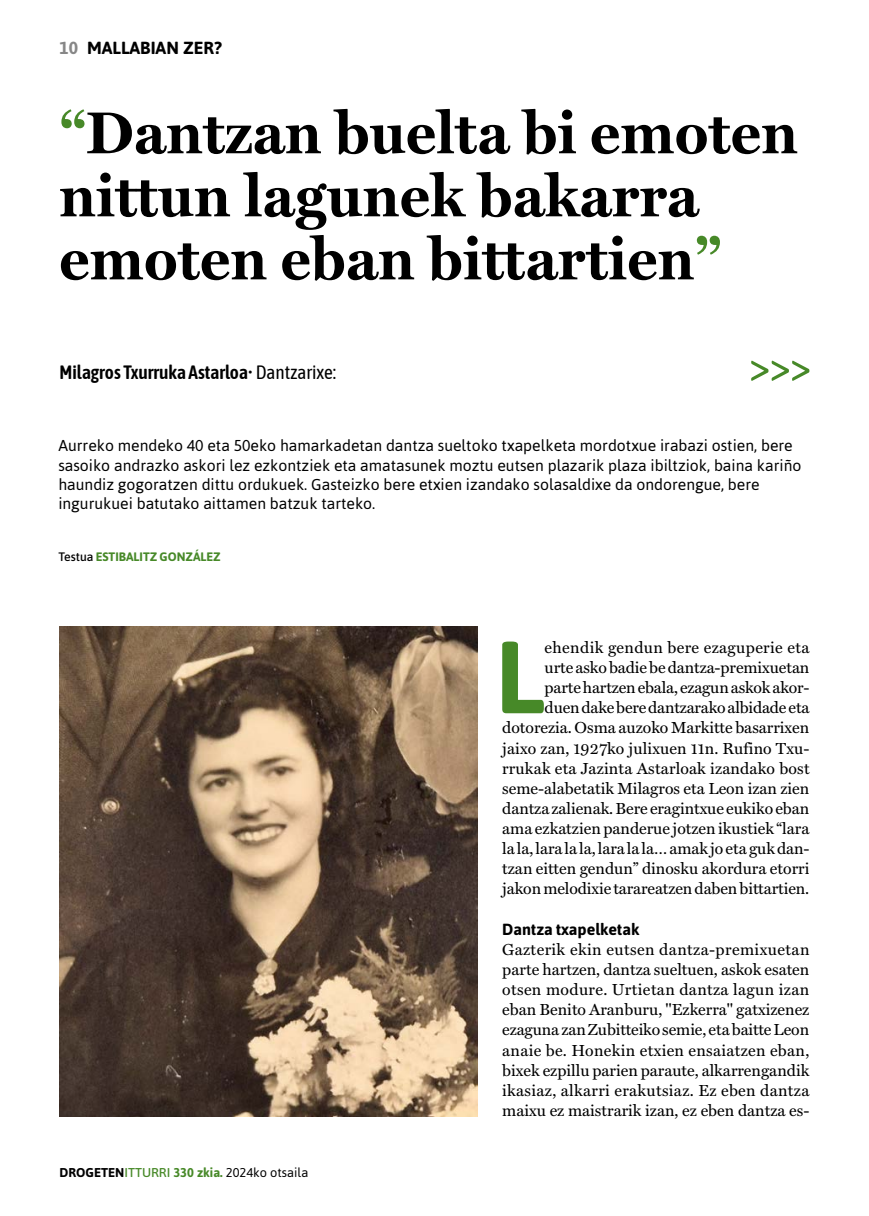
<style>
.page{position:relative;width:869px;height:1216px;background:#fff}
.page>*{position:absolute;margin:0;border:0;box-sizing:border-box;transform-origin:0 0}
.t1{font:700 102.02px "Asap";color:#478928}
.t2{font:700 59.5px/63px "Miller Text";color:#000}
.t3{font:600 19.25px "Asap Condensed";color:#000}
.t4{font:700 17.5px "Asap";color:#000}
.t5{font:16.1px/20.1px "Miller Text Roman";color:#000;text-align:right}
.t6{font:700 16.1px "Asap";letter-spacing:-.005em;color:#000}
.t7{font:15.75px/19.2px "Asap";color:#000}
.t8{font:12.78px "Asap";color:#000}
.t9{font:700 12.25px "Asap";color:#478928}
.s1{color:#878787}
.s2{color:#478928}
.s3{font-weight:400}
.s4{font-weight:500;color:#000}
.s5{font-weight:700}
.s6{font-weight:500;color:#478928}
.s7{font-weight:700;color:#478928}
</style>
<div class="page">
<img style="left:60px;top:627px;width:417px;height:489px">
<svg style="left:751px;top:361px;width:58px;height:20px"></svg>
<p class="t4" style="left:60px;top:38px;width:164px"><span class="s1">10</span> MALLABIAN ZER?</p>
<h2 class="t2" style="left:59px;top:101px;width:740px"><span class="s2">“</span>Dantzan buelta bi emoten nittun lagunek bakarra emoten eban bittartien<span class="s2">”</span></h2>
<p class="t3" style="left:60px;top:358px;width:278px">Milagros Txurruka Astarloa<span class="s3">• Dantzarixe:</span></p>
<p class="t7" style="left:58px;top:436px;width:744px">Aurreko mendeko 40 eta 50eko hamarkadetan dantza sueltoko txapelketa mordotxue irabazi ostien, bere sasoiko andrazko askori lez ezkontziek eta amatasunek moztu eutsen plazarik plaza ibiltziok, baina kariño haundiz gogoratzen dittu ordukuek. Gasteizko bere etxien izandako solasaldixe da ondorengue, bere ingurukuei batutako aittamen batzuk tarteko.</p>
<p class="t9" style="left:58px;top:549px;width:164px"><span class="s4">Testua</span> ESTIBALITZ GONZÁLEZ</p>
<p class="t8" style="left:60px;top:1164px;width:250px"><span class="s5">DROGETEN</span><span class="s6">ITTURRI</span> <span class="s7">330 zkia.</span> 2024ko otsaila</p>
<p class="t5" style="left:502px;top:637px;width:309px">ehendik gendun bere ezaguperie eta<br>urte asko badie be dantza-premixuetan<br>parte hartzen ebala, ezagun askok akor-<br>duen dake bere dantzarako albidade eta dotorezia. Osma auzoko Markitte basarrixen jaixo zan, 1927ko julixuen 11n. Rufino Txu&shy;rrukak eta Jazinta Astarloak izandako bost seme-alabetatik Milagros eta Leon izan zien dantza zalienak. Bere eragintxue eukiko eban ama ezkatzien panderue jotzen ikustiek “lara la la, lara la la, lara la la… amak jo eta guk dan&shy;tzan eitten gendun” dinosku akordura etorri jakon melodixie tarareatzen daben bittartien.</p>
<p class="t6" style="left:502px;top:919px;width:139px">Dantza txapelketak</p>
<p class="t5" style="left:502px;top:939px;width:308px;text-align:justify">Gazterik ekin eutsen dantza-premixuetan parte hartzen, dantza sueltuen, askok esaten otsen modure. Urtietan dantza lagun izan eban Benito Aranburu, "Ezkerra" gatxizenez ezaguna zan Zubitteiko semie, eta baitte Leon anaie be. Honekin etxien ensaiatzen eban, bixek ezpillu parien paraute, alkarrengandik ikasiaz, alkarri erakutsiaz. Ez eben dantza maixu ez maistrarik izan, ez eben dantza es-</p>
<h1 class="t1" style="left:495px;top:618px;width:51px">L</h1>
</div>
